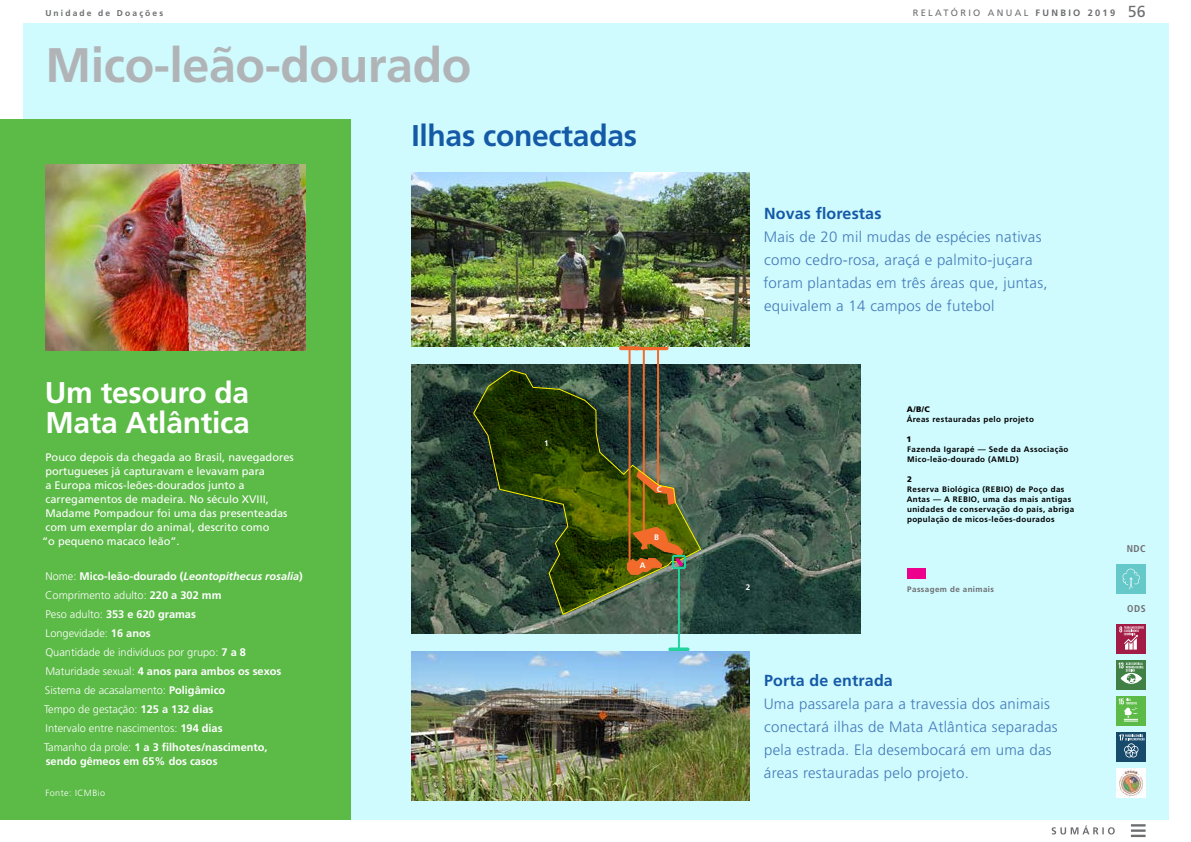
<style>
.page{position:relative;width:1191px;height:842px;background:#fff}
.page>*{position:absolute;margin:0;border:0;box-sizing:border-box;transform-origin:0 0}
.t1{font:700 48.5px "Frutiger LT Std";letter-spacing:-.01em;color:#b1b4b6}
.t2{font:700 30px/30px "Frutiger LT Std";letter-spacing:-.01em;color:#fff}
.t3{font:700 30px "Frutiger LT Std";letter-spacing:-.01em;color:#155aa7}
.t4{font:700 16px "Frutiger LT Std";letter-spacing:.01em;color:#155aa7}
.t5{font:300 15px/23px "Frutiger LT Std";letter-spacing:.02em;color:#447bb9}
.t6{font:300 11px/19px "Frutiger LT Std";color:#fff}
.t7{font:11px "Frutiger LT Std";color:#fff}
.t8{font:700 11px "Frutiger LT Std";color:#fff}
.t9{font:700 condensed 9.8px "Frutiger LT Std";letter-spacing:.05em;color:#6d6e71}
.t10{font:9.2px "Frutiger LT Std";letter-spacing:.25em;color:#6d6e71}
.t11{font:300 9px "Frutiger LT Std";letter-spacing:.05em;color:#fff}
.t12{font:700 8.5px "Frutiger LT Std";letter-spacing:.25em;color:#6d6e71}
.t13{font:700 8px/10px "Frutiger LT Std";letter-spacing:.05em;color:#000}
.t14{font:700 8px "Frutiger LT Std";letter-spacing:.05em;color:#6d6e71}
.t15{font:900 8px "Frutiger LT Std";color:#000}
.t16{font:700 8px "Frutiger LT Std";color:#fff}
.s1{font-weight:700}
.s2{font-size:16px}
.s3{font-weight:700;font-style:italic}
</style>
<div class="page">
<div style="left:23px;top:23px;width:1145px;height:796px;background:#cffafe"></div>
<div style="left:1116px;top:564px;width:29px;height:29px;background:#66c9c9"></div>
<svg style="left:1122px;top:568px;width:18px;height:21px"></svg>
<div style="left:1116px;top:732px;width:29px;height:29px;background:#174a6b"></div>
<svg style="left:1119px;top:734px;width:25px;height:23px"></svg>
<div style="left:1116px;top:696px;width:29px;height:29px;background:#5cba47"></div>
<svg style="left:1118px;top:698px;width:20px;height:23px"></svg>
<div style="left:1116px;top:660px;width:29px;height:29px;background:#408045"></div>
<svg style="left:1118px;top:662px;width:25px;height:22px"></svg>
<div style="left:0;top:119px;width:351px;height:700px;background:#5cba47"></div>
<img style="left:45px;top:164px;width:260px;height:186px">
<img style="left:411px;top:364px;width:449px;height:269px">
<hr style="left:678px;top:569px;width:2px;height:80px;background:#22d39e">
<svg style="left:670px;top:647px;width:17px;height:4px"></svg>
<hr style="left:643px;top:348px;width:2px;height:192px;background:#f26b2b">
<svg style="left:638px;top:346px;width:11px;height:4px"></svg>
<hr style="left:657px;top:348px;width:2px;height:140px;background:#f26b2b">
<svg style="left:649px;top:346px;width:17px;height:4px"></svg>
<svg style="left:472px;top:369px;width:230px;height:247px;background:#394d26"></svg>
<img style="left:411px;top:651px;width:339px;height:149px">
<div style="left:906px;top:568px;width:19px;height:10px;background:#ec008c"></div>
<div style="left:672px;top:555px;width:14px;height:14px;border:2px solid #22d39e"></div>
<svg style="left:626px;top:526px;width:58px;height:49px;background:#8c6320"></svg>
<img style="left:411px;top:172px;width:339px;height:174px">
<hr style="left:628px;top:348px;width:2px;height:219px;background:#f26b2b">
<svg style="left:621px;top:346px;width:17px;height:4px"></svg>
<div style="left:1116px;top:624px;width:29px;height:29px;background:#a31c45"></div>
<svg style="left:1119px;top:626px;width:24px;height:24px"></svg>
<img style="left:1116px;top:768px;width:29px;height:29px">
<svg style="left:1130px;top:824px;width:15px;height:13px"></svg>
<svg style="left:1051px;top:825px;width:63px;height:9px"></svg>
<p class="t12" style="left:45px;top:8px;width:119px">Unidade de Doações</p>
<p class="t10" style="left:912px;top:7px;width:234px">RELATÓRIO ANUAL <span class="s1">FUNBIO 2019</span> <span class="s2">56</span></p>
<h1 class="t1" style="left:45px;top:37px;width:428px">Mico-leão-dourado</h1>
<h2 class="t2" style="left:45px;top:378px;width:206px">Um tesouro da<br>Mata Atlântica</h2>
<p class="t7" style="left:45px;top:451px;width:250px">Pouco depois da chegada ao Brasil, navegadores</p>
<p class="t7" style="left:46px;top:465px;width:221px">portugueses já capturavam e levavam para</p>
<p class="t7" style="left:45px;top:479px;width:201px">a Europa micos-leões-dourados junto a</p>
<p class="t7" style="left:46px;top:493px;width:225px">carregamentos de madeira. No século XVIII,</p>
<p class="t7" style="left:45px;top:507px;width:244px">Madame Pompadour foi uma das presenteadas</p>
<p class="t7" style="left:46px;top:521px;width:225px">com um exemplar do animal, descrito como</p>
<p class="t7" style="left:42px;top:535px;width:139px">“o pequeno macaco leão”.</p>
<p class="t6" style="left:44px;top:567px;width:260px">Nome: <span class="s1">Mico-leão-dourado (</span><span class="s3">Leontopithecus rosalia</span><span class="s1">)<br></span>Comprimento adulto: <span class="s1">220 a 302 mm<br></span>Peso adulto: <span class="s1">353 e 620 gramas<br></span>Longevidade: <span class="s1">16 anos<br></span>Quantidade de indivíduos por grupo: <span class="s1">7 a 8<br></span>Maturidade sexual: <span class="s1">4 anos para ambos os sexos </span>Sistema de acasalamento: <span class="s1">Poligâmico<br></span>Tempo de gestação: <span class="s1">125 a 132 dias<br></span>Intervalo entre nascimentos: <span class="s1">194 dias<br></span>Tamanho da prole: <span class="s1">1 a 3 filhotes/nascimento,</span></p>
<p class="t8" style="left:46px;top:755px;width:173px">sendo gêmeos em 65% dos casos</p>
<p class="t11" style="left:45px;top:788px;width:61px">Fonte: ICMBio</p>
<h2 class="t3" style="left:411px;top:118px;width:227px">Ilhas conectadas</h2>
<p class="t16" style="left:544px;top:439px;width:6px">1</p>
<p class="t16" style="left:656px;top:485px;width:6px">C</p>
<p class="t16" style="left:640px;top:561px;width:7px">A</p>
<p class="t16" style="left:654px;top:533px;width:6px">B</p>
<h3 class="t4" style="left:764px;top:204px;width:119px">Novas florestas</h3>
<h3 class="t5" style="left:763px;top:226px;width:286px">Mais de 20 mil mudas de espécies nativas como cedro-rosa, araçá e palmito-juçara foram plantadas em três áreas que, juntas, equivalem a 14 campos de futebol</h3>
<p class="t16" style="left:745px;top:583px;width:6px">2</p>
<p class="t15" style="left:906px;top:404px;width:24px">A/B/C</p>
<p class="t13" style="left:906px;top:414px;width:129px">Áreas restauradas pelo projeto</p>
<p class="t15" style="left:906px;top:434px;width:6px">1</p>
<p class="t13" style="left:907px;top:444px;width:163px">Fazenda Igarapé — Sede da Associação<br>Mico-leão-dourado (AMLD)</p>
<p class="t15" style="left:907px;top:474px;width:6px">2</p>
<p class="t13" style="left:906px;top:484px;width:169px">Reserva Biológica (REBIO) de Poço das Antas — A REBIO, uma das mais antigas unidades de conservação do país, abriga população de micos-leões-dourados</p>
<p class="t14" style="left:907px;top:585px;width:88px">Passagem de animais</p>
<h3 class="t4" style="left:764px;top:671px;width:130px">Porta de entrada</h3>
<h3 class="t5" style="left:763px;top:693px;width:295px">Uma passarela para a travessia dos animais conectará ilhas de Mata Atlântica separadas pela estrada. Ela desembocará em uma das áreas restauradas pelo projeto.</h3>
<p class="t9" style="left:1126px;top:543px;width:20px">NDC</p>
<p class="t9" style="left:1127px;top:603px;width:20px">ODS</p>
</div>
